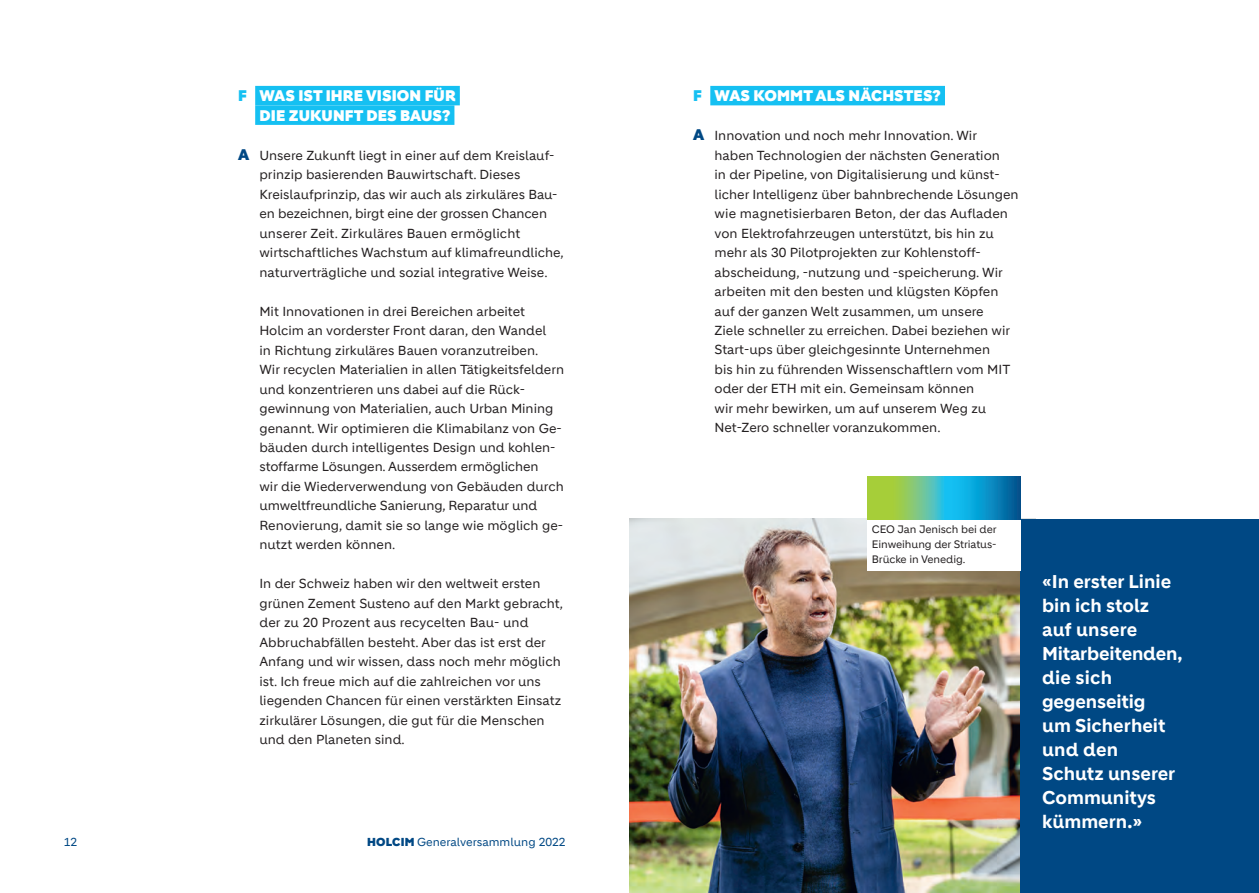
<style>
.page{position:relative;width:1259px;height:893px;background:#fff}
.page>*{position:absolute;margin:0;border:0;box-sizing:border-box;transform-origin:0 0}
.t1{font:700 18px/24px "Holcim";color:#fff}
.t2{font:900 15px/19.5px "Holcim Headline";letter-spacing:.01em;color:#fff}
.t3{font:12.75px/19.5px "Holcim";color:#231f20}
.t4{font:11.25px "Holcim";color:#004884}
.t5{font:10.5px/15px "Holcim";letter-spacing:-.01em;color:#231f20;text-align:justify}
.s1{color:#15c0f2}
.s2{font-family:"Holcim Headline";font-weight:900;font-size:15px;color:#004884}
.s3{font-family:"Holcim Headline";font-weight:900}
</style>
<div class="page">
<img style="left:629px;top:519px;width:391px;height:374px">
<div style="left:255px;top:86px;width:205px;height:19px;background:#15c0f2"></div>
<div style="left:255px;top:105px;width:199px;height:20px;background:#15c0f2"></div>
<div style="left:710px;top:86px;width:235px;height:19px;background:#15c0f2"></div>
<div style="left:1020px;top:519px;width:239px;height:374px;background:#004884"></div>
<div style="left:867px;top:517px;width:153px;height:54px;background:#fff"></div>
<svg style="left:867px;top:476px;width:153px;height:43px;background:#48af9c"></svg>
<p class="t2" style="left:259px;top:86px;width:198px;text-indent:-21px"><span class="s1">F</span> WAS IST IHRE VISION FÜR<br>DIE ZUKUNFT DES BAUS?</p>
<p class="t3" style="left:259px;top:145px;width:306px;text-indent:-21px"><span class="s2">A</span> Unsere Zukunft liegt in einer auf dem Kreislauf&shy;prinzip basierenden Bauwirtschaft. Dieses Kreislaufprinzip, das wir auch als zirkuläres Bau&shy;en bezeichnen, birgt eine der grossen Chancen unserer Zeit. Zirkuläres Bauen ermöglicht wirtschaftliches Wachstum auf klimafreundliche, naturverträgliche und sozial integrative Weise.</p>
<p class="t3" style="left:259px;top:301px;width:306px">Mit Innovationen in drei Bereichen arbeitet Holcim an vorderster Front daran, den Wandel<br>in Richtung zirkuläres Bauen voranzutreiben.<br>Wir recyclen Materialien in allen Tätigkeitsfeldern und konzentrieren uns dabei auf die Rück&shy;gewinnung von Materialien, auch Urban Mining genannt. Wir optimieren die Klimabilanz von Ge&shy;bäuden durch intelligentes Design und kohlen&shy;stoffarme Lösungen. Ausserdem ermöglichen<br>wir die Wiederverwendung von Gebäuden durch umweltfreundliche Sanierung, Reparatur und Renovierung, damit sie so lange wie möglich ge&shy;nutzt werden können.</p>
<p class="t3" style="left:259px;top:574px;width:305px">In der Schweiz haben wir den weltweit ersten grünen Zement Susteno auf den Markt gebracht, der zu 20 Prozent aus recycelten Bau- und Abbruchabfällen besteht. Aber das ist erst der Anfang und wir wissen, dass noch mehr möglich ist. Ich freue mich auf die zahlreichen vor uns liegenden Chancen für einen verstärkten Einsatz zirkulärer Lösungen, die gut für die Menschen und den Planeten sind.</p>
<p class="t4" style="left:64px;top:836px;width:15px">12</p>
<p class="t4" style="left:367px;top:836px;width:200px"><span class="s3">HOLCIM</span> Generalversammlung 2022</p>
<p class="t2" style="left:693px;top:86px;width:249px"><span class="s1">F</span> WAS KOMMT ALS NÄCHSTES?</p>
<p class="t3" style="left:714px;top:126px;width:305px;text-indent:-21px"><span class="s2">A</span> Innovation und noch mehr Innovation. Wir haben Technologien der nächsten Generation<br>in der Pipeline, von Digitalisierung und künst&shy;licher Intelligenz über bahnbrechende Lösungen wie magnetisierbaren Beton, der das Aufladen von Elektrofahrzeugen unterstützt, bis hin zu mehr als 30 Pilotprojekten zur Kohlenstoff&shy;abscheidung, -nutzung und -speicherung. Wir arbeiten mit den besten und klügsten Köpfen auf der ganzen Welt zusammen, um unsere<br>Ziele schneller zu erreichen. Dabei beziehen wir Start-ups über gleichgesinnte Unternehmen<br>bis hin zu führenden Wissenschaftlern vom MIT oder der ETH mit ein. Gemeinsam können<br>wir mehr bewirken, um auf unserem Weg zu Net-Zero schneller voranzukommen.</p>
<p class="t5" style="left:872px;top:522px;width:126px">CEO Jan Jenisch bei der Einweihung der Striatus-Brücke in Venedig.</p>
<h1 class="t1" style="left:1042px;top:570px;width:142px">«In erster Linie bin ich stolz auf unsere<br>Mitarbeitenden, die sich gegenseitig<br>um Sicherheit und den<br>Schutz unserer<br>Communitys kümmern.»</h1>
</div>
